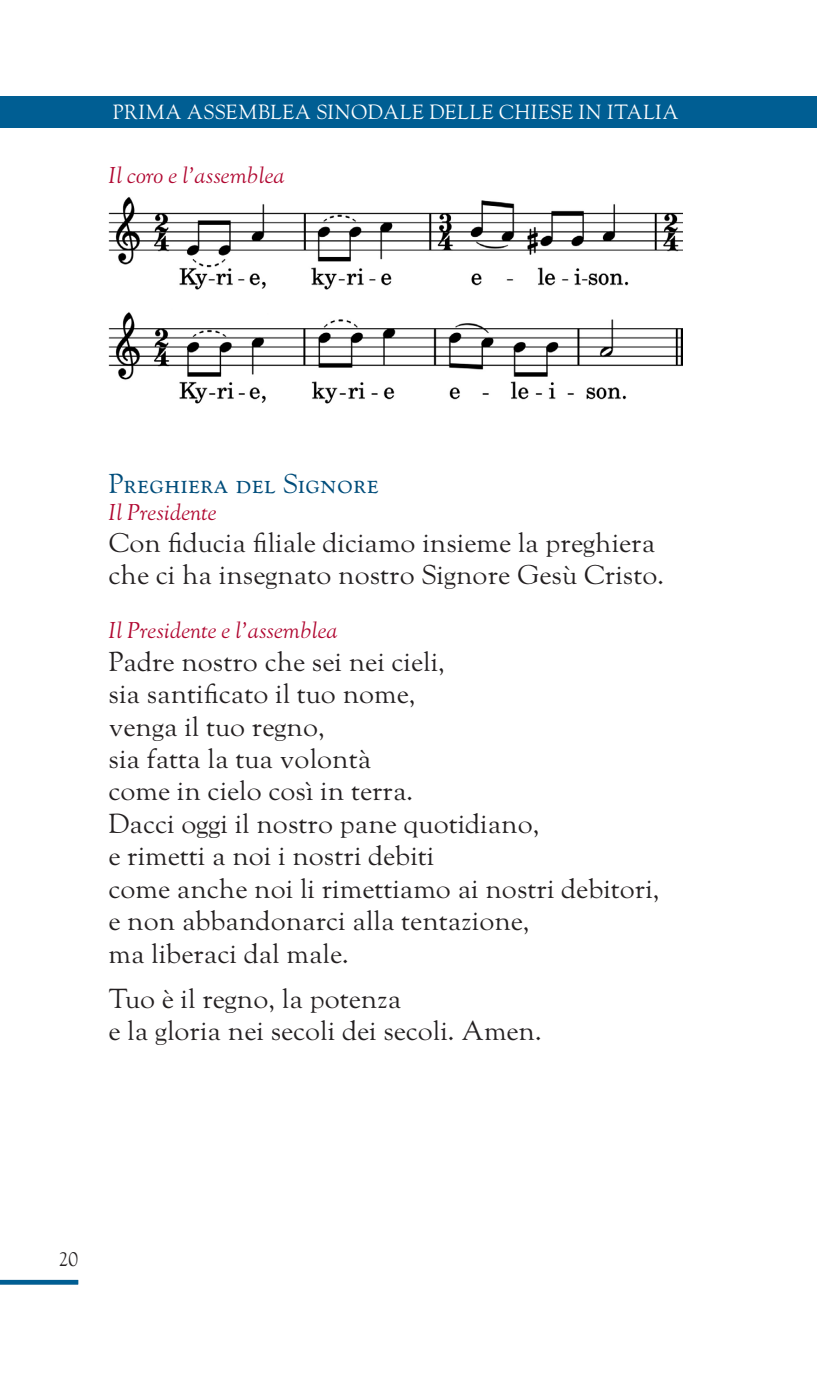
<style>
.page{position:relative;width:817px;height:1391px;background:#fff}
.page>*{position:absolute;margin:0;border:0;box-sizing:border-box;transform-origin:0 0}
.Preghiera{font:27px "LTC Goudy Oldstyle Pro";color:#231f20}
.Preghiera-2{font:27px "LTC Goudy Oldstyle Pro";color:#004d7b}
.Il_Presidente{font:italic 22.5px "LTC Goudy Oldstyle Pro";color:#b00630}
.t1{font:20.25px "LTC Goudy Oldstyle Pro";letter-spacing:.02em;color:#fff;scale:.96 1}
.t2{font:20.25px "LTC Goudy Oldstyle Pro";color:#231f20;scale:.95 1}
</style>
<div class="page">
<div style="left:0;top:96px;width:791px;height:32px;background:#005e93"></div>
<div style="left:791px;top:96px;width:25px;height:32px;background:#005e93"></div>
<div style="left:0;top:1279px;width:78px;height:5px;background:#005e93"></div>
<img style="left:108px;top:197px;width:574px;height:207px">
<p class="t1" style="left:113px;top:100px;width:590px">PRIMA ASSEMBLEA SINODALE DELLE CHIESE IN ITALIA</p>
<p class="Il_Presidente" style="left:108px;top:162px;width:178px">Il coro e l’assemblea</p>
<p class="Preghiera-2" style="left:108px;top:467px;width:272px">Preghiera del Signore</p>
<p class="Il_Presidente" style="left:108px;top:498px;width:109px">Il Presidente</p>
<p class="Preghiera" style="left:108px;top:527px;width:548px">Con fiducia filiale diciamo insieme la preghiera</p>
<p class="Preghiera" style="left:108px;top:559px;width:557px">che ci ha insegnato nostro Signore Gesù Cristo.</p>
<p class="Il_Presidente" style="left:108px;top:617px;width:231px">Il Presidente e l’assemblea</p>
<p class="Preghiera" style="left:108px;top:646px;width:338px">Padre nostro che sei nei cieli,</p>
<p class="Preghiera" style="left:108px;top:678px;width:308px">sia santificato il tuo nome,</p>
<p class="Preghiera" style="left:108px;top:710px;width:218px">venga il tuo regno,</p>
<p class="Preghiera" style="left:108px;top:743px;width:264px">sia fatta la tua volontà</p>
<p class="Preghiera" style="left:108px;top:775px;width:306px">come in cielo così in terra.</p>
<p class="Preghiera" style="left:108px;top:808px;width:432px">Dacci oggi il nostro pane quotidiano,</p>
<p class="Preghiera" style="left:108px;top:840px;width:327px">e rimetti a noi i nostri debiti</p>
<p class="Preghiera" style="left:108px;top:872px;width:552px">come anche noi li rimettiamo ai nostri debitori,</p>
<p class="Preghiera" style="left:108px;top:905px;width:422px">e non abbandonarci alla tentazione,</p>
<p class="Preghiera" style="left:108px;top:937px;width:242px">ma liberaci dal male.</p>
<p class="Preghiera" style="left:108px;top:982px;width:294px">Tuo è il regno, la potenza</p>
<p class="Preghiera" style="left:108px;top:1015px;width:435px">e la gloria nei secoli dei secoli. Amen.</p>
<p class="t2" style="left:59px;top:1247px;width:22px">20</p>
</div>
